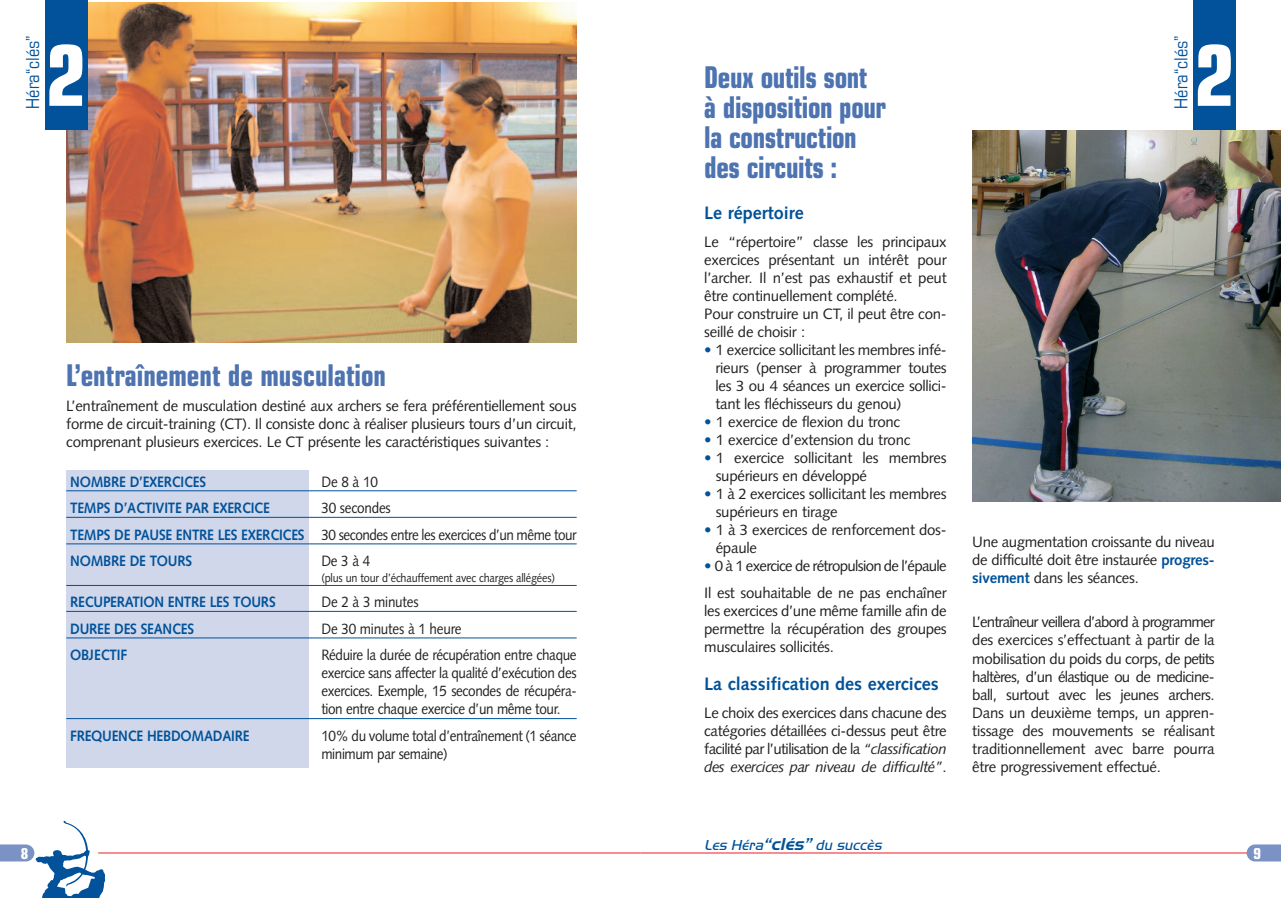
<style>
.page{position:relative;width:1281px;height:898px;background:#fff}
.page>*{position:absolute;margin:0;border:0;box-sizing:border-box;transform-origin:0 0}
.t1{font:700 condensed 84px "Eurostile";color:#fff}
.t2{font:700 condensed 30px/30px "Eurostile";letter-spacing:-.015em;color:#4d73b1;scale:.9 1}
.t3{font:700 18px "Syntax";color:#01529a}
.t4{font:condensed 18px "Eurostile";color:#01529a}
.t5{font:15px/18px "Syntax";letter-spacing:-.015em;color:#231f20;text-align:justify}
.t6{font:15px/18px "Syntax";letter-spacing:-.015em;color:#231f20;text-align:justify;scale:.9 1}
.t7{font:700 15px "Syntax";letter-spacing:-.015em;color:#01529a;scale:.9 1}
.t8{font:15px/26.5px "Syntax";letter-spacing:-.035em;color:#231f20;scale:.9 1}
.t9{font:italic 300 15px "Handel Gothic EF";color:#01529a}
.t10{font:700 condensed 15px "Eurostile";color:#fff}
.t11{font:12px "Syntax";letter-spacing:-.015em;color:#231f20;scale:.9 1}
.s1{font-weight:700;color:#01529a}
.s2{color:#01529a}
.s3{font-style:italic}
.s4{font-weight:700;font-size:18px}
</style>
<div class="page">
<img style="left:0;top:0;width:1281px;height:898px">
<p class="t4" style="left:26px;top:109px;width:75px;rotate:-90deg">Héra“clés”</p>
<h1 class="t1" style="left:45px;top:45px;width:43px">2</h1>
<h2 class="t2" style="left:66px;top:363px;width:357px">L’entraînement de musculation</h2>
<p class="t5" style="left:66px;top:398px;width:512px">L’entraînement de musculation destiné aux archers se fera préférentiellement sous forme de circuit-training (CT). Il consiste donc à réaliser plusieurs tours d’un circuit, comprenant plusieurs exercices. Le CT présente les caractéristiques suivantes :</p>
<p class="t7" style="left:70px;top:475px;width:153px">NOMBRE D’EXERCICES</p>
<p class="t6" style="left:321px;top:474px;width:64px">De 8 à 10</p>
<p class="t7" style="left:70px;top:502px;width:223px">TEMPS D’ACTIVITE PAR EXERCICE</p>
<p class="t8" style="left:70px;top:496px;width:564px;text-indent:251px">30 secondes<br><span class="s1">TEMPS DE PAUSE ENTRE LES EXERCICES</span> 30 secondes entre les exercices d’un même tour<br><span class="s1">NOMBRE DE TOURS</span></p>
<p class="t6" style="left:321px;top:553px;width:56px">De 3 à 4</p>
<p class="t11" style="left:321px;top:573px;width:261px">(plus un tour d’échauffement avec charges allégées)</p>
<p class="t10" style="left:21px;top:848px;width:9px">8</p>
<p class="t7" style="left:70px;top:596px;width:230px">RECUPERATION ENTRE LES TOURS</p>
<p class="t6" style="left:321px;top:594px;width:109px">De 2 à 3 minutes</p>
<p class="t7" style="left:70px;top:622px;width:139px">DUREE DES SEANCES</p>
<p class="t6" style="left:321px;top:621px;width:157px">De 30 minutes à 1 heure</p>
<p class="t7" style="left:70px;top:649px;width:65px">OBJECTIF</p>
<p class="t6" style="left:321px;top:648px;width:285px">Réduire la durée de récupération entre chaque exercice sans affecter la qualité d’exécution des exercices. Exemple, 15 secondes de récupéra&shy;tion entre chaque exercice d’un même tour.</p>
<p class="t7" style="left:70px;top:730px;width:201px">FREQUENCE HEBDOMADAIRE</p>
<p class="t6" style="left:321px;top:728px;width:285px">10% du volume total d’entraînement (1 séance minimum par semaine)</p>
<h2 class="t2" style="left:704px;top:65px;width:203px">Deux outils sont à disposition pour la construction des circuits :</h2>
<p class="t3" style="left:704px;top:205px;width:101px">Le répertoire</p>
<p class="t5" style="left:704px;top:234px;width:244px;text-align:left">Le “répertoire” classe les principaux exercices présentant un intérêt pour l’archer. Il n’est pas exhaustif et peut être continuellement complété.<br>Pour construire un CT, il peut être con&shy;seillé de choisir :</p>
<p class="t5" style="left:715px;top:342px;width:233px;text-indent:-11px"><span class="s2">•</span> 1 exercice sollicitant les membres infé&shy;rieurs (penser à programmer toutes les 3 ou 4 séances un exercice sollici&shy;tant les fléchisseurs du genou)</p>
<p class="t5" style="left:704px;top:414px;width:197px"><span class="s2">•</span> 1 exercice de flexion du tronc</p>
<p class="t5" style="left:704px;top:432px;width:208px"><span class="s2">•</span> 1 exercice d’extension du tronc</p>
<p class="t5" style="left:715px;top:450px;width:232px;text-indent:-11px"><span class="s2">•</span> 1 exercice sollicitant les membres supérieurs en développé</p>
<p class="t5" style="left:715px;top:486px;width:232px;text-indent:-11px"><span class="s2">•</span> 1 à 2 exercices sollicitant les membres supérieurs en tirage</p>
<p class="t5" style="left:715px;top:522px;width:232px;text-indent:-11px"><span class="s2">•</span> 1 à 3 exercices de renforcement dos&shy;épaule</p>
<p class="t5" style="left:704px;top:554px;width:244px;line-height:26.5px"><span class="s2">•</span> 0 à 1 exercice de rétropulsion de l’épaule<br>Il est souhaitable de ne pas enchaîner</p>
<p class="t5" style="left:704px;top:603px;width:244px">les exercices d’une même famille afin de permettre la récupération des groupes musculaires sollicités.</p>
<p class="t3" style="left:704px;top:677px;width:236px">La classification des exercices</p>
<p class="t5" style="left:704px;top:705px;width:244px">Le choix des exercices dans chacune des catégories détaillées ci-dessus peut être facilité par l’utilisation de la <span class="s3">“classification des exercices par niveau de difficulté”</span>.</p>
<p class="t9" style="left:704px;top:840px;width:181px">Les Héra<span class="s4">“clés”</span> du succès</p>
<p class="t4" style="left:1174px;top:109px;width:75px;rotate:-90deg">Héra“clés”</p>
<h1 class="t1" style="left:1193px;top:45px;width:43px">2</h1>
<p class="t5" style="left:972px;top:534px;width:244px">Une augmentation croissante du niveau de difficulté doit être instaurée <span class="s1">progres&shy;sivement</span> dans les séances.</p>
<p class="t5" style="left:972px;top:615px;width:244px">L’entraîneur veillera d’abord à programmer des exercices s’effectuant à partir de la mobilisation du poids du corps, de petits haltères, d’un élastique ou de medicine&shy;ball, surtout avec les jeunes archers.<br>Dans un deuxième temps, un appren&shy;tissage des mouvements se réalisant traditionnellement avec barre pourra être progressivement effectué.</p>
<p class="t10" style="left:1253px;top:848px;width:9px">9</p>
</div>
